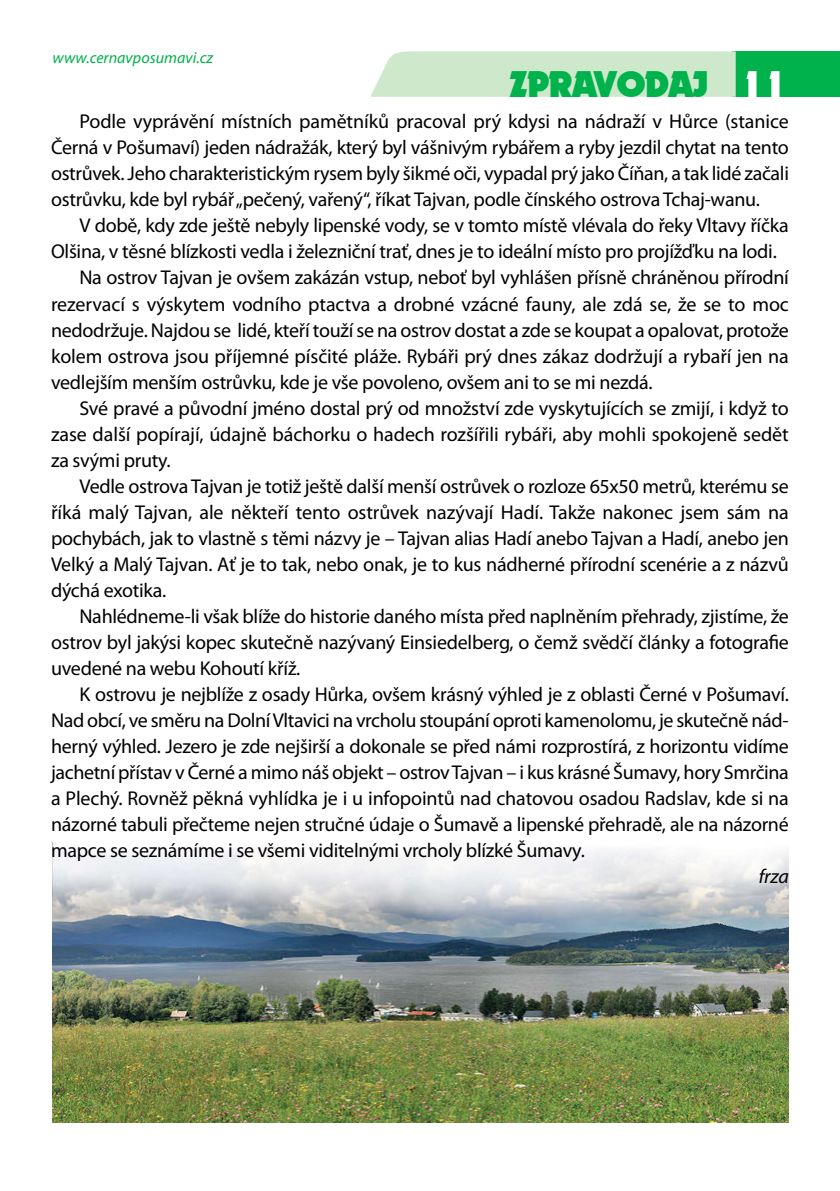
<style>
.page{position:relative;width:840px;height:1191px;background:#fff}
.page>*{position:absolute;margin:0;border:0;box-sizing:border-box;transform-origin:0 0}
.t1{font:36px "Dynamo CE";color:#00b24c}
.t2{font:36px "Dynamo CE";color:#fff}
.t3{font:20px/26px "Myriad Pro";letter-spacing:-.015em;color:#000;text-align:justify}
.t4{font:italic 20px "Myriad Pro";color:#000}
.t5{font:italic 16px "Myriad Pro";color:#00b24c}
</style>
<div class="page">
<img style="left:52px;top:842px;width:736px;height:281px">
<div style="left:731px;top:51px;width:108px;height:46px;background:#00b24c"></div>
<svg style="left:370px;top:51px;width:365px;height:46px;background:#d0e9ce"></svg>
<p class="t5" style="left:52px;top:52px;width:162px">www.cernavposumavi.cz</p>
<p class="t1" style="left:509px;top:68px;width:200px">ZPRAVODAJ</p>
<p class="t2" style="left:740px;top:68px;width:47px">11</p>
<p class="t3" style="left:51px;top:110px;width:739px;text-indent:28px">Podle vyprávění místních pamětníků pracoval prý kdysi na nádraží v Hůrce (stanice Černá v Pošumaví) jeden nádražák, který byl vášnivým rybářem a ryby jezdil chytat na tento ostrůvek. Jeho charakteristickým rysem byly šikmé oči, vypadal prý jako Číňan, a tak lidé začali ostrůvku, kde byl rybář „pečený, vařený“, říkat Tajvan, podle čínského ostrova Tchaj-wanu.</p>
<p class="t3" style="left:51px;top:214px;width:738px;text-indent:28px">V době, kdy zde ještě nebyly lipenské vody, se v tomto místě vlévala do řeky Vltavy říčka<br>Olšina, v těsné blízkosti vedla i železniční trať, dnes je to ideální místo pro projížďku na lodi.</p>
<p class="t3" style="left:51px;top:266px;width:739px;text-indent:28px">Na ostrov Tajvan je ovšem zakázán vstup, neboť byl vyhlášen přísně chráněnou přírodní rezervací s výskytem vodního ptactva a drobné vzácné fauny, ale zdá se, že se to moc nedodržuje. Najdou se lidé, kteří touží se na ostrov dostat a zde se koupat a opalovat, protože kolem ostrova jsou příjemné písčité pláže. Rybáři prý dnes zákaz dodržují a rybaří jen na vedlejším menším ostrůvku, kde je vše povoleno, ovšem ani to se mi nezdá.</p>
<p class="t3" style="left:51px;top:396px;width:738px;text-indent:28px">Své pravé a původní jméno dostal prý od množství zde vyskytujících se zmijí, i když to zase další popírají, údajně báchorku o hadech rozšířili rybáři, aby mohli spokojeně sedět za svými pruty.</p>
<p class="t3" style="left:51px;top:474px;width:739px;text-indent:28px">Vedle ostrova Tajvan je totiž ještě další menší ostrůvek o rozloze 65x50 metrů, kterému se říká malý Tajvan, ale někteří tento ostrůvek nazývají Hadí. Takže nakonec jsem sám na pochybách, jak to vlastně s těmi názvy je – Tajvan alias Hadí anebo Tajvan a Hadí, anebo jen Velký a Malý Tajvan. Ať je to tak, nebo onak, je to kus nádherné přírodní scenérie a z názvů dýchá exotika.</p>
<p class="t3" style="left:51px;top:604px;width:739px;text-indent:28px">Nahlédneme-li však blíže do historie daného místa před naplněním přehrady, zjistíme, že ostrov byl jakýsi kopec skutečně nazývaný Einsiedelberg, o čemž svědčí články a fotografie uvedené na webu Kohoutí kříž.</p>
<p class="t3" style="left:51px;top:682px;width:739px;text-indent:28px">K ostrovu je nejblíže z osady Hůrka, ovšem krásný výhled je z oblasti Černé v Pošumaví.<br>Nad obcí, ve směru na Dolní Vltavici na vrcholu stoupání oproti kamenolomu, je skutečně nád&shy;herný výhled. Jezero je zde nejširší a dokonale se před námi rozprostírá, z horizontu vidíme jachetní přístav v Černé a mimo náš objekt – ostrov Tajvan – i kus krásné Šumavy, hory Smrčina a Plechý. Rovněž pěkná vyhlídka je i u infopointů nad chatovou osadou Radslav, kde si na názorné tabuli přečteme nejen stručné údaje o Šumavě a lipenské přehradě, ale na názorné mapce se seznámíme i se všemi viditelnými vrcholy blízké Šumavy.</p>
<p class="t4" style="left:758px;top:868px;width:32px">frza</p>
</div>
